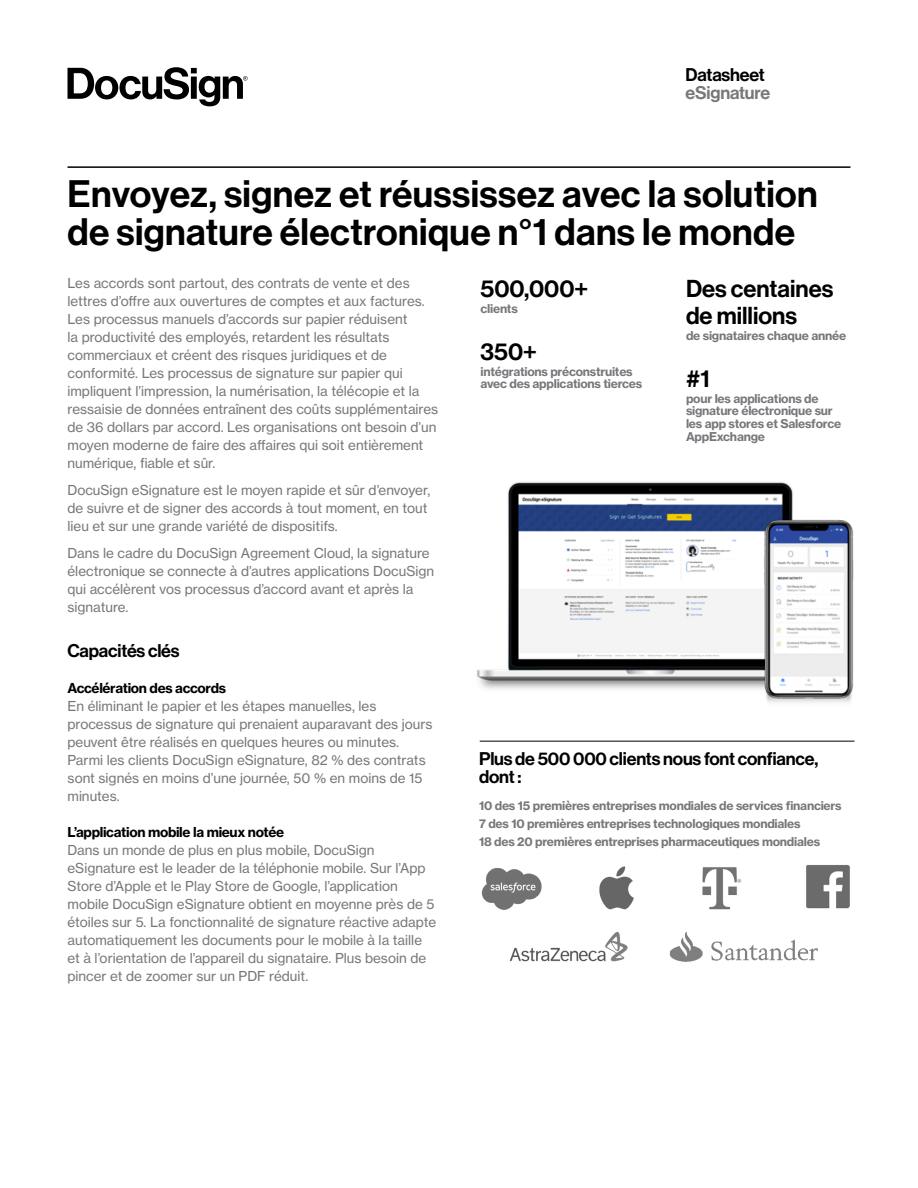
<style>
.page{position:relative;width:918px;height:1188px;background:#fff}
.page>*{position:absolute;margin:0;border:0;box-sizing:border-box;transform-origin:0 0}
.t1{font:37.5px/37.5px "N Haas Grotesk DS Std 65 Md";letter-spacing:.01em;color:#000}
.t2{font:24px/27px "N Haas Grotesk DS Std 65 Md";color:#000}
.t3{font:18px/18px "N Haas Grotesk DS Std 65 Md";letter-spacing:-.01em;color:#000}
.t4{font:18px "N Haas Grotesk DS Std 65 Md";letter-spacing:-.01em;color:#77787b}
.t5{font:13.5px/18px "N Haas Grotesk TX Std 55 Rg";color:#77787b}
.t6{font:13.5px "N Haas Grotesk TX Std 75 Bd";letter-spacing:-.025em;color:#000}
.t7{font:12px/12.8px "N Haas Grotesk TX Std 75 Bd";letter-spacing:-.02em;color:#77787b}
</style>
<div class="page">
<svg style="left:68px;top:67px;width:180px;height:39px"></svg>
<hr style="left:68px;top:166px;width:782px;height:2px;background:#000">
<hr style="left:480px;top:741px;width:375px;height:1px;background:#000">
<img style="left:702px;top:867px;width:40px;height:43px">
<img style="left:599px;top:866px;width:35px;height:44px">
<img style="left:806px;top:865px;width:44px;height:44px">
<img style="left:481px;top:868px;width:61px;height:42px">
<img style="left:509px;top:931px;width:119px;height:31px">
<img style="left:669px;top:932px;width:149px;height:30px">
<img style="left:476px;top:482px;width:378px;height:221px">
<h3 class="t3" style="left:686px;top:66px;width:81px">Datasheet</h3>
<h3 class="t4" style="left:686px;top:82px;width:86px">eSignature</h3>
<h1 class="t1" style="left:68px;top:176px;width:752px">Envoyez, signez et réussissez avec la solution de signature électronique n°1 dans le monde</h1>
<p class="t5" style="left:68px;top:274px;width:372px">Les accords sont partout, des contrats de vente et des lettres d’offre aux ouvertures de comptes et aux factures.<br>Les processus manuels d’accords sur papier réduisent<br>la productivité des employés, retardent les résultats commerciaux et créent des risques juridiques et de conformité. Les processus de signature sur papier qui impliquent l’impression, la numérisation, la télécopie et la ressaisie de données entraînent des coûts supplémentaires de 36 dollars par accord. Les organisations ont besoin d’un moyen moderne de faire des affaires qui soit entièrement numérique, fiable et sûr.</p>
<p class="t5" style="left:68px;top:481px;width:364px">DocuSign eSignature est le moyen rapide et sûr d’envoyer, de suivre et de signer des accords à tout moment, en tout lieu et sur une grande variété de dispositifs.</p>
<p class="t5" style="left:68px;top:544px;width:368px">Dans le cadre du DocuSign Agreement Cloud, la signature électronique se connecte à d’autres applications DocuSign qui accélèrent vos processus d’accord avant et après la signature.</p>
<h3 class="t3" style="left:68px;top:642px;width:114px">Capacités clés</h3>
<p class="t6" style="left:68px;top:680px;width:160px">Accélération des accords</p>
<p class="t5" style="left:68px;top:697px;width:367px">En éliminant le papier et les étapes manuelles, les processus de signature qui prenaient auparavant des jours peuvent être réalisés en quelques heures ou minutes.<br>Parmi les clients DocuSign eSignature, 82 % des contrats sont signés en moins d’une journée, 50 % en moins de 15 minutes.</p>
<p class="t6" style="left:68px;top:824px;width:218px">L’application mobile la mieux notée</p>
<p class="t5" style="left:68px;top:841px;width:370px">Dans un monde de plus en plus mobile, DocuSign eSignature est le leader de la téléphonie mobile. Sur l’App Store d’Apple et le Play Store de Google, l’application mobile DocuSign eSignature obtient en moyenne près de 5 étoiles sur 5. La fonctionnalité de signature réactive adapte automatiquement les documents pour le mobile à la taille et à l’orientation de l’appareil du signataire. Plus besoin de pincer et de zoomer sur un PDF réduit.</p>
<h2 class="t2" style="left:686px;top:275px;width:149px">Des centaines de millions</h2>
<p class="t7" style="left:686px;top:329px;width:162px">de signataires chaque année</p>
<h2 class="t2" style="left:686px;top:365px;width:25px">#1</h2>
<p class="t7" style="left:686px;top:392px;width:157px">pour les applications de signature électronique sur les app stores et Salesforce<br>AppExchange</p>
<h2 class="t2" style="left:481px;top:275px;width:109px">500,000+</h2>
<p class="t7" style="left:481px;top:302px;width:39px">clients</p>
<h2 class="t2" style="left:481px;top:338px;width:58px">350+</h2>
<p class="t7" style="left:481px;top:365px;width:163px">intégrations préconstruites avec des applications tierces</p>
<h3 class="t3" style="left:479px;top:750px;width:341px">Plus de 500 000 clients nous font confiance, dont :</h3>
<p class="t7" style="left:479px;top:797px;width:364px;line-height:18px">10 des 15 premières entreprises mondiales de services financiers<br>7 des 10 premières entreprises technologiques mondiales<br>18 des 20 premières entreprises pharmaceutiques mondiales</p>
</div>
